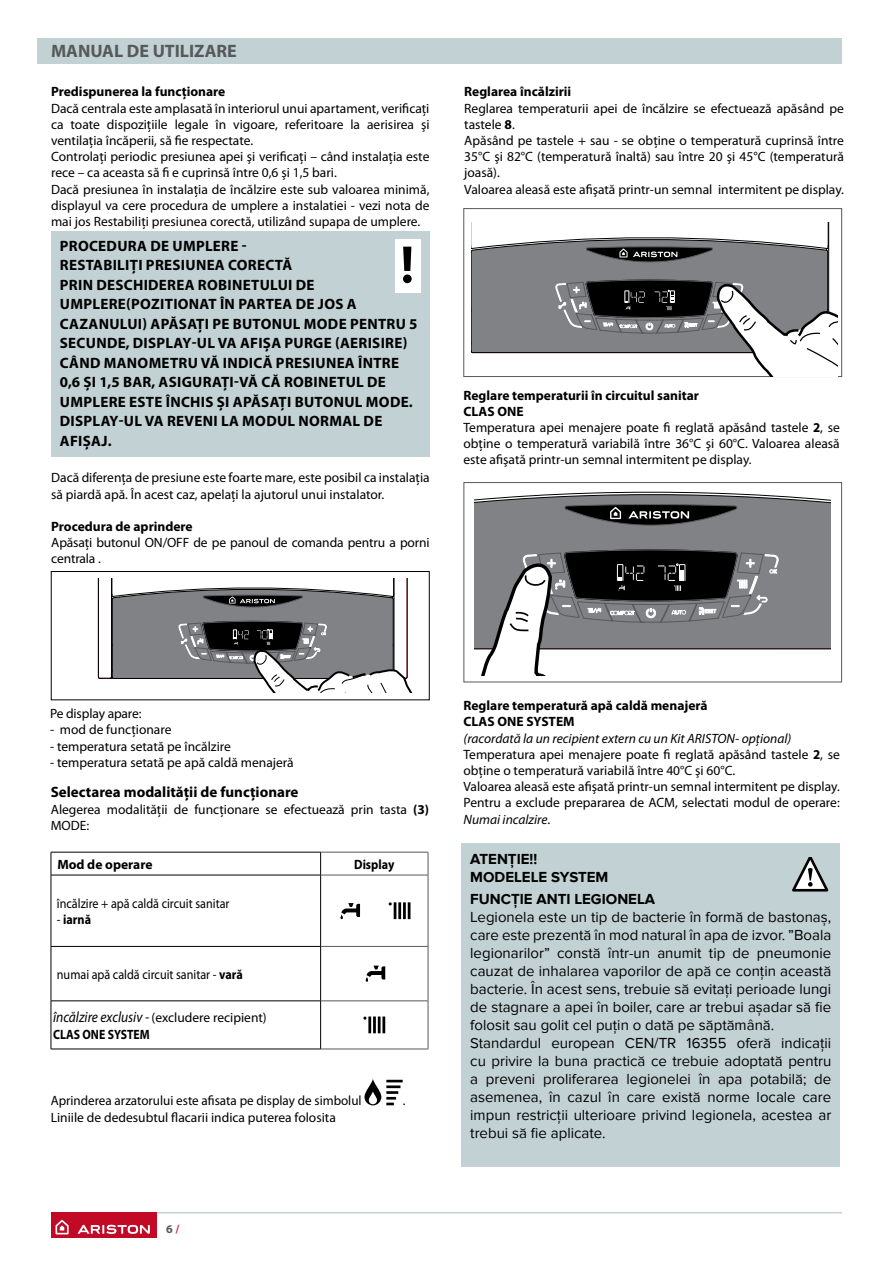
<style>
.page{position:relative;width:893px;height:1263px;background:#fff}
.page>*{position:absolute;margin:0;border:0;box-sizing:border-box;transform-origin:0 0}
.t1{font:700 18px "Myriad Pro";color:#58595b}
.t2{font:15px/18px "Proxima Nova";color:#000}
.t3{font:700 15px/19.5px "Myriad Pro";letter-spacing:.02em;color:#000}
.t4{font:700 15px/18px "Proxima Nova";color:#000}
.t5{font:700 15px "Myriad Pro";color:#000}
.t6{font:13.5px/16.2px "Myriad Pro";color:#000}
.t7{font:700 13.5px/16.2px "Myriad Pro";color:#000}
.t8{font:13.5px "Myriad Pro";color:#000;scale:.9 1}
.t9{font:700 13.5px "Myriad Pro";color:#000;scale:.9 1}
.t10{font:700 12px "Myriad Pro";color:#58595b}
.s1{font-weight:700}
.s2{font-weight:400}
.s3{font-style:italic;font-size:15px}
.s4{color:#d43345}
.s5{font-style:italic}
</style>
<div class="page">
<hr style="left:51px;top:1212px;width:791px;height:1px;background:#c2d1d4">
<div style="left:51px;top:1212px;width:106px;height:26px;background:#c20a26"></div>
<svg style="left:56px;top:1220px;width:13px;height:14px"></svg>
<svg style="left:77px;top:1225px;width:73px;height:9px"></svg>
<div style="left:38px;top:38px;width:804px;height:26px;background:#c2d1d4"></div>
<div style="left:463px;top:482px;width:379px;height:200px;border:1px solid #58595b"></div>
<svg style="left:475px;top:491px;width:355px;height:184px"></svg>
<hr style="left:51px;top:875px;width:270px;height:1px;background:#000">
<hr style="left:51px;top:875px;width:1px;height:71px;background:#000">
<hr style="left:320px;top:875px;width:1px;height:71px;background:#000">
<hr style="left:51px;top:946px;width:270px;height:1px;background:#000">
<hr style="left:51px;top:947px;width:1px;height:54px;background:#000">
<hr style="left:320px;top:947px;width:1px;height:54px;background:#000">
<hr style="left:51px;top:1000px;width:270px;height:1px;background:#000">
<hr style="left:51px;top:1001px;width:1px;height:48px;background:#000">
<hr style="left:320px;top:1001px;width:1px;height:48px;background:#000">
<hr style="left:51px;top:1049px;width:270px;height:1px;background:#000">
<hr style="left:51px;top:852px;width:270px;height:1px;background:#000">
<svg style="left:51px;top:852px;width:1px;height:23px"></svg>
<svg style="left:320px;top:852px;width:1px;height:23px"></svg>
<hr style="left:321px;top:852px;width:107px;height:1px;background:#58595b">
<svg style="left:428px;top:852px;width:1px;height:23px"></svg>
<hr style="left:321px;top:875px;width:107px;height:1px;background:#58595b">
<hr style="left:428px;top:875px;width:1px;height:71px;background:#58595b">
<hr style="left:321px;top:946px;width:107px;height:1px;background:#58595b">
<hr style="left:428px;top:947px;width:1px;height:54px;background:#58595b">
<hr style="left:321px;top:1000px;width:107px;height:1px;background:#58595b">
<hr style="left:428px;top:1001px;width:1px;height:48px;background:#58595b">
<hr style="left:321px;top:1049px;width:107px;height:1px;background:#58595b">
<svg style="left:340px;top:903px;width:20px;height:16px"></svg>
<svg style="left:389px;top:902px;width:7px;height:17px"></svg>
<hr style="left:398px;top:902px;width:3px;height:17px;background:#000">
<hr style="left:403px;top:902px;width:3px;height:17px;background:#000">
<svg style="left:408px;top:902px;width:2px;height:17px"></svg>
<svg style="left:365px;top:965px;width:20px;height:17px"></svg>
<hr style="left:368px;top:1016px;width:3px;height:17px;background:#000">
<hr style="left:373px;top:1016px;width:3px;height:17px;background:#000">
<hr style="left:378px;top:1016px;width:3px;height:17px;background:#000">
<hr style="left:382px;top:1016px;width:3px;height:17px;background:#000">
<svg style="left:364px;top:1079px;width:39px;height:26px"></svg>
<div style="left:51px;top:571px;width:378px;height:129px;border:1px solid #000"></div>
<svg style="left:98px;top:579px;width:315px;height:114px"></svg>
<div style="left:463px;top:208px;width:379px;height:169px;border:1px solid #58595b"></div>
<svg style="left:472px;top:222px;width:366px;height:154px"></svg>
<div style="left:51px;top:231px;width:378px;height:225px;background:#c2d1d4"></div>
<div style="left:395px;top:239px;width:26px;height:54px;background:#fff"></div>
<svg style="left:403px;top:247px;width:9px;height:36px"></svg>
<div style="left:462px;top:844px;width:378px;height:323px;background:#c2d1d4"></div>
<svg style="left:792px;top:857px;width:37px;height:35px"></svg>
<h1 class="t1" style="left:51px;top:41px;width:187px">MANUAL DE UTILIZARE</h1>
<p class="t7" style="left:51px;top:84px;width:176px">Predispunerea la funcţionare</p>
<p class="t6" style="left:51px;top:100px;width:380px">Dacă centrala este amplasată în interiorul unui apartament, verificaţi ca toate dispoziţiile legale în vigoare, referitoare la aerisirea şi ventilaţia încăperii, să fi e respectate.<br>Controlaţi periodic presiunea apei şi verificaţi – când instalaţia este rece – ca aceasta să fi e cuprinsă între 0,6 şi 1,5 bari.<br>Dacă presiunea în instalația de încălzire este sub valoarea minimă, displayul va cere procedura de umplere a instalatiei - vezi nota de mai jos Restabiliți presiunea corectă, utilizând supapa de umplere.</p>
<p class="t3" style="left:60px;top:236px;width:359px">PROCEDURA DE UMPLERE -<br>RESTABILIȚI PRESIUNEA CORECTĂ<br>PRIN DESCHIDEREA ROBINETULUI DE UMPLERE(POZITIONAT ÎN PARTEA DE JOS A CAZANULUI) APĂSAȚI PE BUTONUL MODE PENTRU 5<br>SECUNDE, DISPLAY-UL VA AFIȘA PURGE (AERISIRE)<br>CÂND MANOMETRU VĂ INDICĂ PRESIUNEA ÎNTRE 0,6 ȘI 1,5 BAR, ASIGURAȚI-VĂ CĂ ROBINETUL DE UMPLERE ESTE ÎNCHIS ȘI APĂSAȚI BUTONUL MODE.<br>DISPLAY-UL VA REVENI LA MODUL NORMAL DE AFIȘAJ.</p>
<p class="t6" style="left:51px;top:470px;width:380px">Dacă diferenţa de presiune este foarte mare, este posibil ca instalaţia să piardă apă. În acest caz, apelaţi la ajutorul unui instalator.</p>
<p class="t7" style="left:51px;top:519px;width:143px">Procedura de aprindere</p>
<p class="t6" style="left:51px;top:535px;width:380px">Apăsați butonul ON/OFF de pe panoul de comanda pentru a porni centrala .</p>
<p class="t7" style="left:464px;top:84px;width:109px">Reglarea încălzirii</p>
<p class="t6" style="left:464px;top:100px;width:381px">Reglarea temperaturii apei de încălzire se efectuează apăsând pe tastele <span class="s1">8</span>.<br>Apăsând pe tastele + sau - se obţine o temperatură cuprinsă între 35°C şi 82°C (temperatură înaltă) sau între 20 şi 45°C (temperatură joasă).<br>Valoarea aleasă este afişată printr-un semnal intermitent pe display.</p>
<p class="t6" style="left:463px;top:387px;width:378px"><span class="s1">Reglare temperaturii în circuitul sanitar<br>CLAS ONE<br></span>Temperatura apei menajere poate fi reglată apăsând tastele <span class="s1">2</span>, se obţine o temperatură variabilă între 36°C şi 60°C. Valoarea aleasă este afişată printr-un semnal intermitent pe display.</p>
<p class="t6" style="left:50px;top:706px;width:93px">Pe display apare:</p>
<p class="t6" style="left:50px;top:722px;width:123px">- mod de funcționare</p>
<p class="t6" style="left:50px;top:738px;width:182px">- temperatura setată pe încălzire</p>
<p class="t6" style="left:50px;top:754px;width:245px">- temperatura setată pe apă caldă menajeră</p>
<p class="t5" style="left:51px;top:784px;width:249px">Selectarea modalităţii de funcţionare</p>
<p class="t6" style="left:51px;top:801px;width:380px">Alegerea modalităţii de funcţionare se efectuează prin tasta <span class="s1">(3)<br></span>MODE:</p>
<p class="t7" style="left:57px;top:856px;width:97px">Mod de operare</p>
<p class="t9" style="left:354px;top:856px;width:46px">Display</p>
<p class="t8" style="left:57px;top:896px;width:193px">încălzire + apă caldă circuit sanitar</p>
<p class="t9" style="left:57px;top:912px;width:40px"><span class="s2">-</span> iarnă</p>
<p class="t8" style="left:57px;top:967px;width:208px">numai apă caldă circuit sanitar - <span class="s1">vară</span></p>
<p class="t6" style="left:53px;top:1010px;width:215px"><span class="s3">încălzire exclusiv -</span> (excludere recipient)<br><span class="s1">CLAS ONE SYSTEM</span></p>
<p class="t6" style="left:51px;top:1093px;width:312px">Aprinderea arzatorului este afisata pe display de simbolul</p>
<p class="t6" style="left:403px;top:1093px;width:4px">.</p>
<p class="t6" style="left:51px;top:1109px;width:287px">Liniile de dedesubtul flacarii indica puterea folosita</p>
<p class="t10" style="left:166px;top:1222px;width:15px">6<span class="s4">/</span></p>
<p class="t7" style="left:463px;top:698px;width:246px">Reglare temperatură apă caldă menajeră<br>CLAS ONE SYSTEM</p>
<p class="t6" style="left:463px;top:730px;width:378px"><span class="s5">(racordată la un recipient extern cu un Kit ARISTON- opţional)<br></span>Temperatura apei menajere poate fi reglată apăsând tastele <span class="s1">2</span>, se obţine o temperatură variabilă între 40°C şi 60°C.<br>Valoarea aleasă este afişată printr-un semnal intermitent pe display.<br>Pentru a exclude prepararea de ACM, selectati modul de operare:<br><span class="s5">Numai incalzire</span>.</p>
<p class="t4" style="left:470px;top:850px;width:140px">ATENŢIE!!<br>MODELELE SYSTEM</p>
<p class="t4" style="left:470px;top:890px;width:186px">FUNCŢIE ANTI LEGIONELA</p>
<p class="t2" style="left:470px;top:908px;width:362px">Legionela este un tip de bacterie în formă de bastonaș, care este prezentă în mod natural în apa de izvor. ”Boala legionarilor” constă într-un anumit tip de pneumonie cauzat de inhalarea vaporilor de apă ce conțin această bacterie. În acest sens, trebuie să evitați perioade lungi de stagnare a apei în boiler, care ar trebui așadar să fie folosit sau golit cel puțin o dată pe săptămână.<br>Standardul european CEN/TR 16355 oferă indicații cu privire la buna practică ce trebuie adoptată pentru a preveni proliferarea legionelei în apa potabilă; de asemenea, în cazul în care există norme locale care impun restricții ulterioare privind legionela, acestea ar trebui să fie aplicate.</p>
</div>
